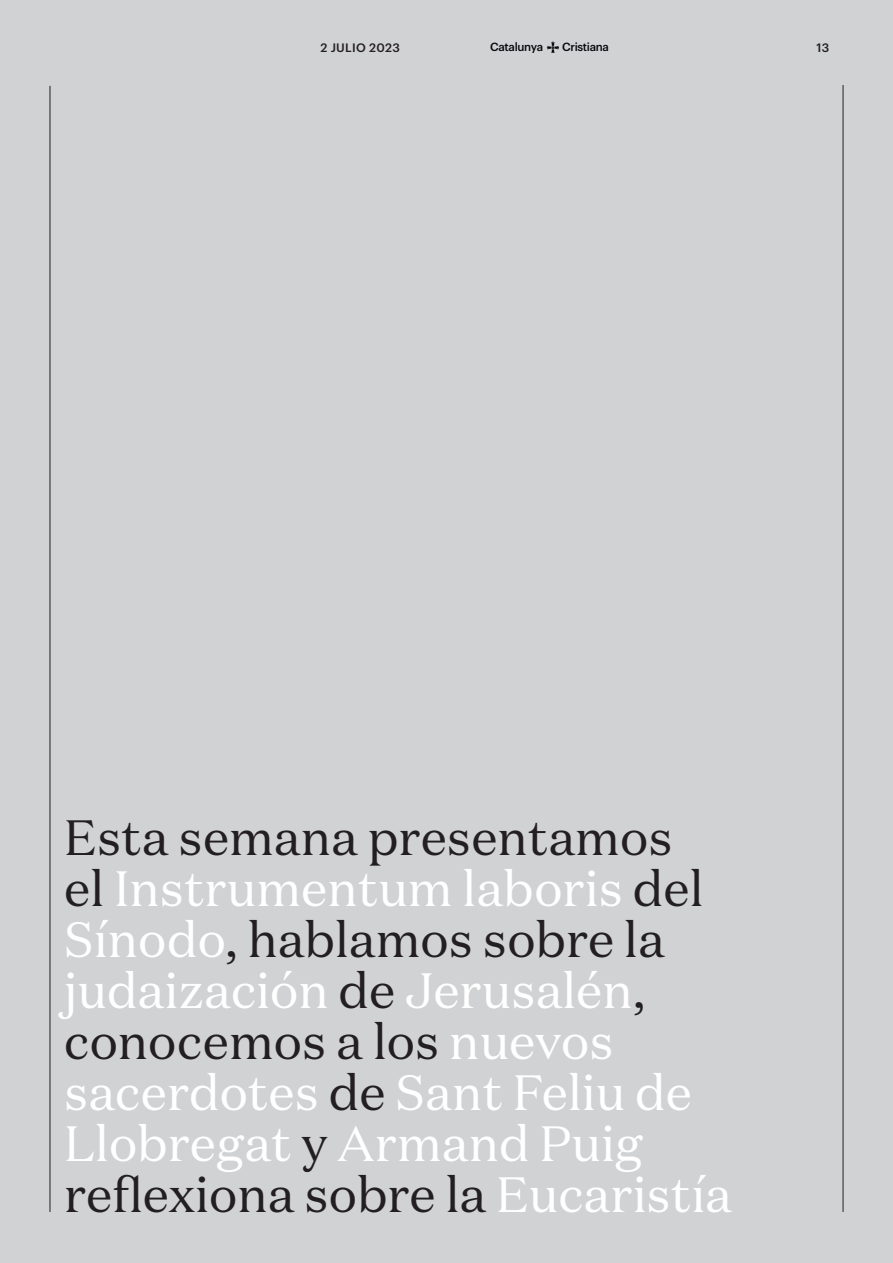
<style>
.page{position:relative;width:893px;height:1263px;background:#d1d2d4}
.page>*{position:absolute;margin:0;border:0;box-sizing:border-box;transform-origin:0 0}
.t1{font:49.5px/51px "Domaine Text";color:#fff}
.t2{font:500 12px "Graphik";letter-spacing:.025em;color:#231f20}
.t3{font:500 11.55px "Graphik";letter-spacing:-.03em;color:#07090c}
.s1{color:#231f20}
</style>
<div class="page">
<hr style="left:843px;top:85px;width:1px;height:1127px;background:#231f20">
<svg style="left:547px;top:42px;width:12px;height:11px"></svg>
<hr style="left:50px;top:86px;width:1px;height:1126px;background:#231f20">
<p class="t2" style="left:320px;top:38px;width:81px">2 JULIO 2023</p>
<p class="t3" style="left:490px;top:38px;width:54px">Catalunya</p>
<p class="t3" style="left:562px;top:38px;width:48px">Cristiana</p>
<p class="t2" style="left:816px;top:38px;width:14px">13</p>
<p class="t1" style="left:64px;top:811px;width:669px"><span class="s1">Esta semana presentamos<br>el</span> Instrumentum laboris <span class="s1">del<br></span>Sínodo<span class="s1">, hablamos sobre la </span>judaización <span class="s1">de</span> Jerusalén<span class="s1">, conocemos a los</span> nuevos sacerdotes <span class="s1">de</span> Sant Feliu de<br>Llobregat <span class="s1">y</span> Armand Puig <span class="s1">reflexiona sobre la</span> Eucaristía</p>
</div>
